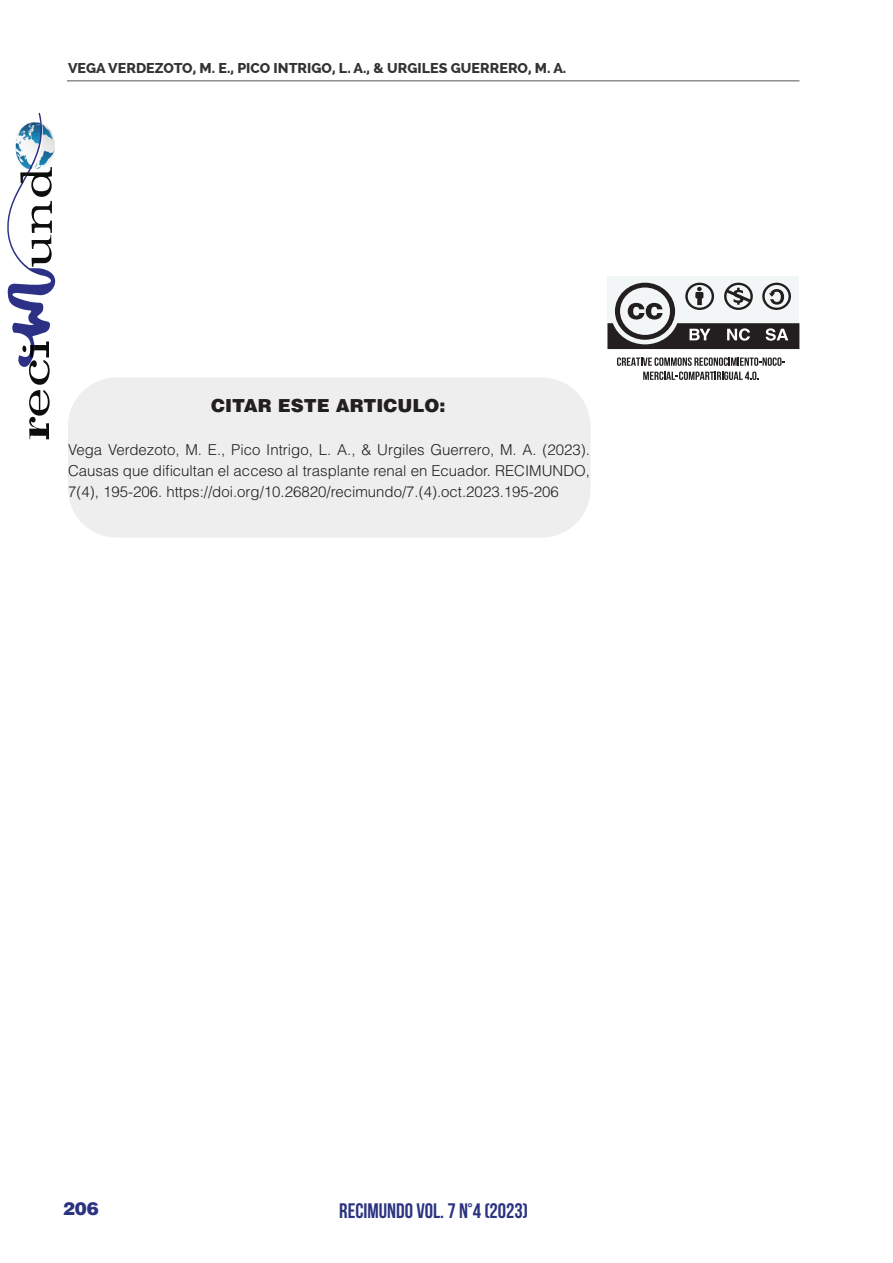
<style>
.page{position:relative;width:893px;height:1263px;background:#fff}
.page>*{position:absolute;margin:0;border:0;box-sizing:border-box;transform-origin:0 0}
.t1{font:700 21px "Bebas Neue";color:#2b3481}
.t2{font:900 18px "Helvetica LT Std";color:#231f20}
.t3{font:900 18px "Helvetica LT Std";color:#2b3481}
.t4{font:300 15px/21px "Helvetica LT Std";color:#231f20;text-align:justify}
.t5{font:800 14.25px "Raleway";color:#333}
</style>
<div class="page">
<hr style="left:67px;top:80px;width:732px;height:1px;background:#545557">
<svg style="left:7px;top:113px;width:48px;height:326px"></svg>
<svg style="left:617px;top:357px;width:168px;height:9px"></svg>
<svg style="left:643px;top:372px;width:116px;height:8px"></svg>
<div style="left:607px;top:276px;width:192px;height:73px;background:#f3f6f7"></div>
<svg style="left:607px;top:283px;width:192px;height:66px"></svg>
<div style="left:68px;top:377px;width:522px;height:161px;background:#edeeed;border-radius:49px"></div>
<p class="t5" style="left:68px;top:60px;width:500px">VEGA VERDEZOTO, M. E., PICO INTRIGO, L. A., &amp; URGILES GUERRERO, M. A.</p>
<p class="t2" style="left:211px;top:394px;width:236px">CITAR ESTE ARTICULO:</p>
<p class="t4" style="left:68px;top:439px;width:524px">Vega Verdezoto, M. E., Pico Intrigo, L. A., &amp; Urgiles Guerrero, M. A. (2023).<br>Causas que dificultan el acceso al trasplante renal en Ecuador. RECIMUNDO, 7(4), 195-206. https://doi.org/10.26820/recimundo/7.(4).oct.2023.195-206</p>
<p class="t3" style="left:63px;top:1197px;width:38px">206</p>
<h1 class="t1" style="left:339px;top:1199px;width:190px">RECIMUNDO VOL. 7 N°4 (2023)</h1>
</div>
